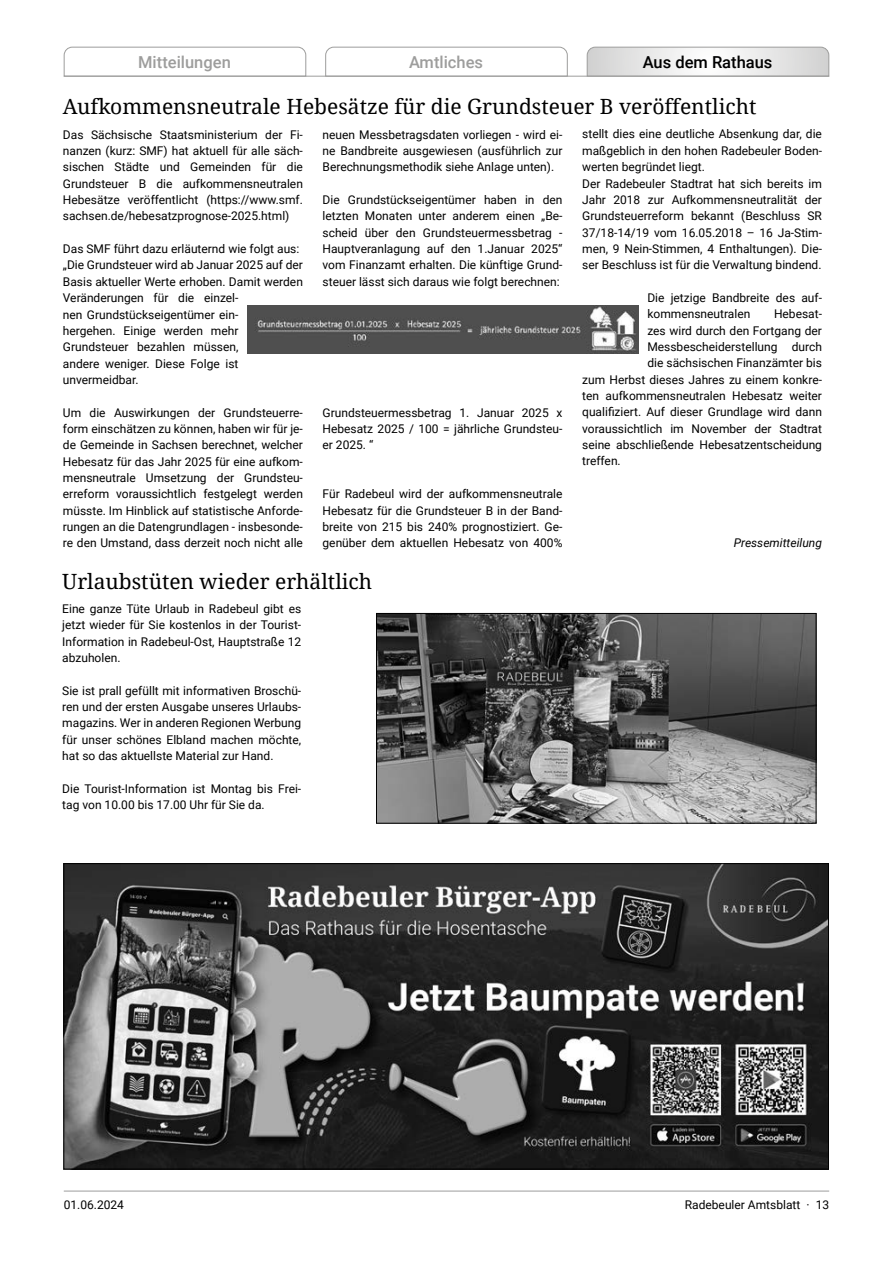
<style>
.page{position:relative;width:893px;height:1263px;background:#fff}
.page>*{position:absolute;margin:0;border:0;box-sizing:border-box;transform-origin:0 0}
.t1{font:21px "Droid Serif";color:#000}
.t2{font:500 16.5px "Roboto";color:#9d9d9c}
.t3{font:500 16.5px "Roboto";color:#000}
.t4{font:12px/16.4px "Roboto";color:#000;text-align:justify}
.t5{font:italic 12px "Roboto";color:#000}
</style>
<div class="page">
<svg style="left:63px;top:46px;width:244px;height:31px"></svg>
<svg style="left:325px;top:46px;width:243px;height:30px"></svg>
<svg style="left:586px;top:46px;width:244px;height:31px"></svg>
<hr style="left:64px;top:76px;width:765px;height:1px;background:#9d9d9c">
<hr style="left:64px;top:1191px;width:765px;height:1px;background:#9d9d9c">
<img style="left:65px;top:865px;width:762px;height:302px">
<img style="left:248px;top:306px;width:391px;height:47px">
<img style="left:378px;top:615px;width:436px;height:207px">
<div style="left:376px;top:613px;width:440px;height:211px;border:1px solid #000"></div>
<h2 class="t2" style="left:138px;top:50px;width:94px">Mitteilungen</h2>
<h2 class="t2" style="left:409px;top:50px;width:76px">Amtliches</h2>
<h2 class="t3" style="left:643px;top:50px;width:131px">Aus dem Rathaus</h2>
<h1 class="t1" style="left:63px;top:92px;width:695px">Aufkommensneutrale Hebesätze für die Grundsteuer B veröffentlicht</h1>
<p class="t4" style="left:63px;top:126px;width:242px">Das Sächsische Staatsministerium der Fi&shy;nanzen (kurz: SMF) hat aktuell für alle säch&shy;sischen Städte und Gemeinden für die Grundsteuer B die aufkommensneutralen Hebesätze veröffentlicht (https://www.smf. sachsen.de/hebesatzprognose-2025.html)</p>
<p class="t4" style="left:63px;top:240px;width:242px;text-align:left">Das SMF führt dazu erläuternd wie folgt aus: „Die Grundsteuer wird ab Januar 2025 auf der Basis aktueller Werte erhoben. Damit werden Veränderungen für die einzel-<br>nen Grundstückseigentümer ein-<br>hergehen. Einige werden mehr Grundsteuer bezahlen müssen,<br>andere weniger. Diese Folge ist unvermeidbar.</p>
<p class="t4" style="left:63px;top:404px;width:242px">Um die Auswirkungen der Grundsteuerre&shy;form einschätzen zu können, haben wir für je&shy;de Gemeinde in Sachsen berechnet, welcher Hebesatz für das Jahr 2025 für eine aufkom&shy;mensneutrale Umsetzung der Grundsteu&shy;erreform voraussichtlich festgelegt werden müsste. Im Hinblick auf statistische Anforde&shy;rungen an die Datengrundlagen - insbesonde&shy;re den Umstand, dass derzeit noch nicht alle</p>
<p class="t4" style="left:582px;top:126px;width:241px;text-align:left">stellt dies eine deutliche Absenkung dar, die maßgeblich in den hohen Radebeuler Boden&shy;werten begründet liegt.<br>Der Radebeuler Stadtrat hat sich bereits im Jahr 2018 zur Aufkommensneutralität der Grundsteuerreform bekannt (Beschluss SR 37/18-14/19 vom 16.05.2018 – 16 Ja-Stim&shy;men, 9 Nein-Stimmen, 4 Enthaltungen). Die&shy;ser Beschluss ist für die Verwaltung bindend.</p>
<p class="t4" style="left:647px;top:289px;width:176px">Die jetzige Bandbreite des auf&shy;kommensneutralen</p>
<p class="t4" style="left:323px;top:126px;width:241px">neuen Messbetragsdaten vorliegen - wird ei&shy;ne Bandbreite ausgewiesen (ausführlich zur Berechnungsmethodik siehe Anlage unten).</p>
<p class="t4" style="left:323px;top:191px;width:241px">Die Grundstückseigentümer haben in den letzten Monaten unter anderem einen „Be&shy;scheid über den Grundsteuermessbetrag - Hauptveranlagung auf den 1.Januar 2025“ vom Finanzamt erhalten. Die künftige Grund&shy;steuer lässt sich daraus wie folgt berechnen:</p>
<p class="t4" style="left:774px;top:305px;width:49px">Hebesat-</p>
<p class="t4" style="left:647px;top:322px;width:176px">zes wird durch den Fortgang der</p>
<p class="t4" style="left:647px;top:338px;width:176px">Messbescheiderstellung durch</p>
<p class="t4" style="left:647px;top:354px;width:176px">die sächsischen Finanzämter bis</p>
<p class="t4" style="left:582px;top:371px;width:241px">zum Herbst dieses Jahres zu einem konkre-</p>
<p class="t4" style="left:582px;top:387px;width:241px">ten aufkommensneutralen Hebesatz weiter</p>
<p class="t4" style="left:582px;top:403px;width:241px">qualifiziert. Auf dieser Grundlage wird dann</p>
<p class="t4" style="left:582px;top:420px;width:241px">voraussichtlich im November der Stadtrat</p>
<p class="t4" style="left:582px;top:436px;width:241px">seine abschließende Hebesatzentscheidung</p>
<p class="t4" style="left:582px;top:452px;width:40px">treffen.</p>
<p class="t4" style="left:323px;top:404px;width:241px">Grundsteuermessbetrag 1. Januar 2025 x Hebesatz 2025 / 100 = jährliche Grundsteu&shy;er 2025. “</p>
<p class="t4" style="left:323px;top:485px;width:241px">Für Radebeul wird der aufkommensneutrale Hebesatz für die Grundsteuer B in der Band&shy;breite von 215 bis 240% prognostiziert. Ge&shy;genüber dem aktuellen Hebesatz von 400%</p>
<p class="t5" style="left:734px;top:534px;width:90px">Pressemitteilung</p>
<h1 class="t1" style="left:62px;top:567px;width:311px">Urlaubstüten wieder erhältlich</h1>
<p class="t4" style="left:62px;top:600px;width:240px">Eine ganze Tüte Urlaub in Radebeul gibt es jetzt wieder für Sie kostenlos in der Tourist-Information in Radebeul-Ost, Hauptstraße 12 abzuholen.</p>
<p class="t4" style="left:62px;top:682px;width:240px">Sie ist prall gefüllt mit informativen Broschü&shy;ren und der ersten Ausgabe unseres Urlaubs&shy;magazins. Wer in anderen Regionen Werbung für unser schönes Elbland machen möchte, hat so das aktuellste Material zur Hand.</p>
<p class="t4" style="left:62px;top:780px;width:240px">Die Tourist-Information ist Montag bis Frei&shy;tag von 10.00 bis 17.00 Uhr für Sie da.</p>
<p class="t4" style="left:64px;top:1196px;width:62px">01.06.2024</p>
<p class="t4" style="left:685px;top:1196px;width:146px">Radebeuler Amtsblatt · 13</p>
</div>
